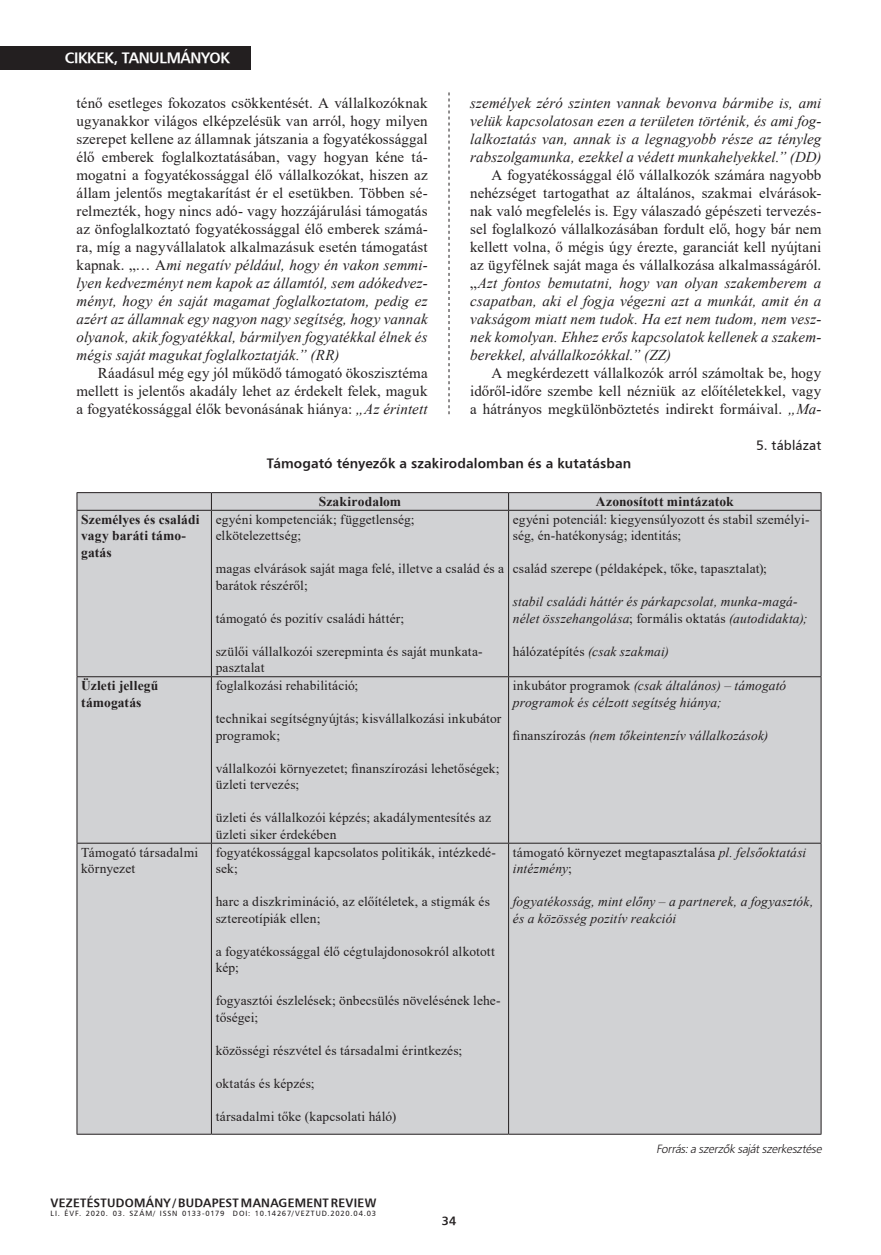
<style>
.page{position:relative;width:881px;height:1255px;background:#fff}
.page>*{position:absolute;margin:0;border:0;box-sizing:border-box;transform-origin:0 0}
.kenyérszöveg_opcioná{font:15px/18px "Times New Roman";letter-spacing:.005em;color:#231f20;text-align:justify}
.kenyérszöveg_opcioná-2{font:italic 15px/18px "Times New Roman";letter-spacing:.01em;color:#231f20;text-align:justify}
.t1{font:15px "H Humanist 777 BT Bold";letter-spacing:-.025em;color:#fff}
.kenyérszöveg_tompa{font:13.5px/16.5px "Times New Roman";letter-spacing:.01em;color:#231f20}
.kenyérszöveg_tompa-2{font:italic 13.5px/16.5px "Times New Roman";letter-spacing:.01em;color:#231f20}
.kenyérszöveg_tompa-3{font:700 13.5px/16.5px "Times New Roman";letter-spacing:.01em;color:#231f20}
.Táblázat_cím{font:13.5px "H Humanist 777 BT Bold";letter-spacing:.01em;color:#231f20}
.Táblázat_cím-2{font:13.5px "H Humanist 777 BT";letter-spacing:.005em;color:#231f20}
.t2{font:12px "H Humanist 777 BT Bold";letter-spacing:.02em;color:#231f20}
.kenyérszöveg_opcioná-3{font:italic 12px "Humanist 777 Lt PFL";color:#231f20}
.t3{font:7.5px "H Humanist 777 BT";letter-spacing:.105em;color:#231f20}
.s1{font-style:italic}
.s2{font-style:normal}
</style>
<div class="page">
<div style="left:0;top:46px;width:251px;height:23px;background:#231f20"></div>
<svg style="left:448px;top:92px;width:1px;height:322px"></svg>
<div style="left:78px;top:493px;width:742px;height:640px;background:#d1d2d4"></div>
<hr style="left:77px;top:492px;width:134px;height:1px;background:#231f20">
<svg style="left:77px;top:493px;width:1px;height:17px"></svg>
<hr style="left:211px;top:492px;width:297px;height:1px;background:#231f20">
<svg style="left:211px;top:493px;width:1px;height:17px"></svg>
<hr style="left:508px;top:492px;width:313px;height:1px;background:#231f20">
<svg style="left:508px;top:493px;width:1px;height:17px"></svg>
<svg style="left:820px;top:493px;width:1px;height:17px"></svg>
<hr style="left:77px;top:510px;width:134px;height:1px;background:#231f20">
<hr style="left:77px;top:510px;width:1px;height:166px;background:#231f20">
<hr style="left:211px;top:510px;width:297px;height:1px;background:#231f20">
<hr style="left:211px;top:510px;width:1px;height:166px;background:#231f20">
<hr style="left:508px;top:510px;width:313px;height:1px;background:#231f20">
<hr style="left:508px;top:510px;width:1px;height:166px;background:#231f20">
<hr style="left:820px;top:510px;width:1px;height:166px;background:#231f20">
<hr style="left:77px;top:676px;width:134px;height:1px;background:#231f20">
<hr style="left:77px;top:677px;width:1px;height:165px;background:#231f20">
<hr style="left:211px;top:676px;width:297px;height:1px;background:#231f20">
<hr style="left:211px;top:677px;width:1px;height:165px;background:#231f20">
<hr style="left:508px;top:676px;width:313px;height:1px;background:#231f20">
<hr style="left:508px;top:677px;width:1px;height:165px;background:#231f20">
<hr style="left:820px;top:677px;width:1px;height:165px;background:#231f20">
<hr style="left:77px;top:842px;width:134px;height:1px;background:#231f20">
<hr style="left:77px;top:843px;width:1px;height:290px;background:#231f20">
<hr style="left:211px;top:842px;width:297px;height:1px;background:#231f20">
<hr style="left:211px;top:843px;width:1px;height:290px;background:#231f20">
<hr style="left:508px;top:842px;width:313px;height:1px;background:#231f20">
<hr style="left:508px;top:843px;width:1px;height:290px;background:#231f20">
<hr style="left:820px;top:843px;width:1px;height:290px;background:#231f20">
<hr style="left:77px;top:1133px;width:134px;height:1px;background:#231f20">
<hr style="left:211px;top:1133px;width:297px;height:1px;background:#231f20">
<hr style="left:508px;top:1133px;width:313px;height:1px;background:#231f20">
<p class="t1" style="left:65px;top:49px;width:166px">CIKKEK, TANULMÁNYOK</p>
<p class="kenyérszöveg_opcioná" style="left:77px;top:94px;width:352px">ténő esetleges fokozatos csökkentését. A vállalkozóknak ugyanakkor világos elképzelésük van arról, hogy milyen szerepet kellene az államnak játszania a fogyatékossággal élő emberek foglalkoztatásában, vagy hogyan kéne tá&shy;mogatni a fogyatékossággal élő vállalkozókat, hiszen az állam jelentős megtakarítást ér el esetükben. Többen sé&shy;relmezték, hogy nincs adó- vagy hozzájárulási támogatás az önfoglalkoztató fogyatékossággal élő emberek számá&shy;ra, míg a nagyvállalatok alkalmazásuk esetén támogatást kapnak. „… A<span class="s1">mi negatív például, hogy én vakon semmi&shy;lyen kedvezményt nem kapok az államtól, sem adókedvez&shy;ményt, hogy én saját magamat foglalkoztatom, pedig ez azért az államnak egy nagyon nagy segítség, hogy vannak olyanok, akik fogyatékkal, bármilyen fogyatékkal élnek és mégis saját magukat foglalkoztatják.” (RR)</span></p>
<p class="kenyérszöveg_opcioná" style="left:77px;top:364px;width:352px;text-indent:21px">Ráadásul még egy jól működő támogató ökoszisztéma mellett is jelentős akadály lehet az érdekelt felek, maguk a fogyatékossággal élők bevonásának hiánya: <span class="s1">„Az érintett</span></p>
<p class="kenyérszöveg_opcioná-2" style="left:470px;top:94px;width:352px">személyek zéró szinten vannak bevonva bármibe is, ami velük kapcsolatosan ezen a területen történik, és ami fog&shy;lalkoztatás van, annak is a legnagyobb része az tényleg rabszolgamunka, ezekkel a védett munkahelyekkel.” (DD)</p>
<p class="kenyérszöveg_opcioná" style="left:470px;top:166px;width:352px;text-indent:21px">A fogyatékossággal élő vállalkozók számára nagyobb nehézséget tartogathat az általános, szakmai elvárások&shy;nak való megfelelés is. Egy válaszadó gépészeti tervezés&shy;sel foglalkozó vállalkozásában fordult elő, hogy bár nem kellett volna, ő mégis úgy érezte, garanciát kell nyújtani az ügyfélnek saját maga és vállalkozása alkalmasságáról. „<span class="s1">Azt fontos bemutatni, hogy van olyan szakemberem a csapatban, aki el fogja végezni azt a munkát, amit én a vakságom miatt nem tudok. Ha ezt nem tudom, nem vesz&shy;nek komolyan. Ehhez erős kapcsolatok kellenek a szakem&shy;berekkel, alvállalkozókkal.” (ZZ)</span></p>
<p class="kenyérszöveg_opcioná" style="left:470px;top:364px;width:352px;text-indent:21px">A megkérdezett vállalkozók arról számoltak be, hogy időről-időre szembe kell nézniük az előítéletekkel, vagy a hátrányos megkülönböztetés indirekt formáival. <span class="s1">„Ma-</span></p>
<p class="Táblázat_cím-2" style="left:755px;top:437px;width:67px">5. táblázat</p>
<p class="Táblázat_cím" style="left:267px;top:455px;width:366px">Támogató tényezők a szakirodalomban és a kutatásban</p>
<p class="kenyérszöveg_tompa-3" style="left:319px;top:493px;width:84px">Szakirodalom</p>
<p class="kenyérszöveg_tompa-3" style="left:595px;top:493px;width:139px">Azonosított mintázatok</p>
<p class="kenyérszöveg_tompa-3" style="left:81px;top:510px;width:120px">Személyes és családi vagy baráti támo&shy;gatás</p>
<p class="kenyérszöveg_tompa" style="left:215px;top:510px;width:200px">egyéni kompetenciák; függetlenség;</p>
<p class="kenyérszöveg_tompa" style="left:215px;top:527px;width:87px">elkötelezettség;</p>
<p class="kenyérszöveg_tompa" style="left:215px;top:560px;width:290px">magas elvárások saját maga felé, illetve a család és a barátok részéről;</p>
<p class="kenyérszöveg_tompa" style="left:215px;top:609px;width:190px">támogató és pozitív családi háttér;</p>
<p class="kenyérszöveg_tompa" style="left:215px;top:642px;width:268px">szülői vállalkozói szerepminta és saját munkata&shy;pasztalat</p>
<p class="kenyérszöveg_tompa" style="left:512px;top:510px;width:298px">egyéni potenciál: kiegyensúlyozott és stabil személyi&shy;ség, én-hatékonyság; identitás;</p>
<p class="kenyérszöveg_tompa" style="left:512px;top:560px;width:255px">család szerepe (példaképek, tőke, tapasztalat);</p>
<p class="kenyérszöveg_tompa-2" style="left:512px;top:593px;width:296px">stabil családi háttér és párkapcsolat, munka-magá&shy;nélet összehangolása<span class="s2">; formális oktatás</span> (autodidakta);</p>
<p class="kenyérszöveg_tompa" style="left:512px;top:642px;width:157px">hálózatépítés <span class="s1">(csak szakmai)</span></p>
<p class="kenyérszöveg_tompa-3" style="left:81px;top:677px;width:79px">Üzleti jellegű támogatás</p>
<p class="kenyérszöveg_tompa" style="left:215px;top:677px;width:144px">foglalkozási rehabilitáció;</p>
<p class="kenyérszöveg_tompa" style="left:215px;top:710px;width:287px">technikai segítségnyújtás; kisvállalkozási inkubátor programok;</p>
<p class="kenyérszöveg_tompa" style="left:215px;top:759px;width:285px">vállalkozói környezetet; finanszírozási lehetőségek;</p>
<p class="kenyérszöveg_tompa" style="left:215px;top:776px;width:85px">üzleti tervezés;</p>
<p class="kenyérszöveg_tompa" style="left:215px;top:809px;width:277px">üzleti és vállalkozói képzés; akadálymentesítés az üzleti siker érdekében</p>
<p class="kenyérszöveg_tompa" style="left:81px;top:843px;width:118px">Támogató társadalmi környezet</p>
<p class="kenyérszöveg_tompa" style="left:215px;top:843px;width:282px">fogyatékossággal kapcsolatos politikák, intézkedé&shy;sek;</p>
<p class="kenyérszöveg_tompa" style="left:215px;top:893px;width:276px">harc a diszkrimináció, az előítéletek, a stigmák és sztereotípiák ellen;</p>
<p class="kenyérszöveg_tompa" style="left:215px;top:942px;width:280px">a fogyatékossággal élő cégtulajdonosokról alkotott kép;</p>
<p class="kenyérszöveg_tompa" style="left:215px;top:992px;width:286px">fogyasztói észlelések; önbecsülés növelésének lehe&shy;tőségei;</p>
<p class="kenyérszöveg_tompa" style="left:215px;top:1041px;width:248px">közösségi részvétel és társadalmi érintkezés;</p>
<p class="kenyérszöveg_tompa" style="left:215px;top:1074px;width:100px">oktatás és képzés;</p>
<p class="kenyérszöveg_tompa" style="left:215px;top:1107px;width:182px">társadalmi tőke (kapcsolati háló)</p>
<p class="kenyérszöveg_tompa-2" style="left:512px;top:677px;width:275px"><span class="s2">inkubátor programok</span> (csak általános) – támogató programok és célzott segítség hiánya;</p>
<p class="kenyérszöveg_tompa-2" style="left:512px;top:726px;width:257px"><span class="s2">finanszírozás</span> (nem tőkeintenzív vállalkozások)</p>
<p class="kenyérszöveg_tompa" style="left:512px;top:843px;width:295px">támogató környezet megtapasztalása <span class="s1">pl. felsőoktatási intézmény</span>;</p>
<p class="kenyérszöveg_tompa-2" style="left:512px;top:893px;width:302px">fogyatékosság, mint előny – a partnerek, a fogyasztók, és a közösség pozitív reakciói</p>
<p class="kenyérszöveg_opcioná-3" style="left:656px;top:1140px;width:169px">Forrás:a szerzők sajátszerkesztése</p>
<p class="t2" style="left:51px;top:1194px;width:327px">VEZETÉSTUDOMÁNY / BUDAPEST MANAGEMENT REVIEW</p>
<p class="t3" style="left:51px;top:1208px;width:327px">LI. ÉVF. 2020. 03. SZÁM/ ISSN 0133-0179 DOI: 10.14267/VEZTUD.2020.04.03</p>
<p class="t2" style="left:441px;top:1212px;width:16px">34</p>
</div>
